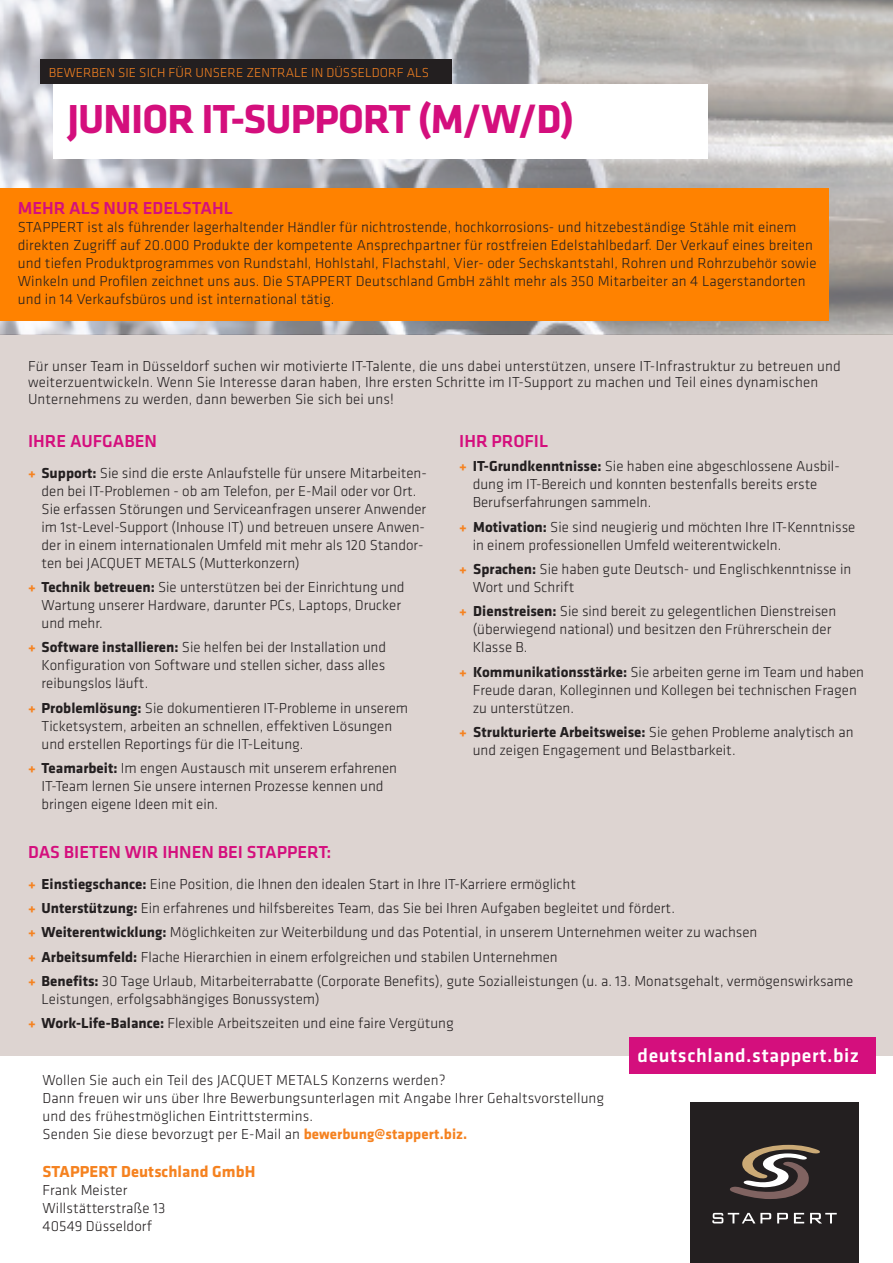
<style>
.page{position:relative;width:893px;height:1263px;background:#fff}
.page>*{position:absolute;margin:0;border:0;box-sizing:border-box;transform-origin:0 0}
._01_A_Überschrift_Artikel{font:700 42px "Klavika";letter-spacing:-.02em;color:#d40f7d}
._01_A_Überschrift_Artikel-2{font:500 19.8px "Klavika";letter-spacing:.03em;color:#fff}
.Einleitung{font:500 18px "Klavika";color:#d40f7d}
._03_Zwischenüberschrift{font:500 18px "Klavika";color:#d40f7d}
._01_A_Überschrift_Artikel-3{font:700 16.5px "Klavika";letter-spacing:.005em;color:#f58220}
.Einleitung-2{font:300 15px/18px "Klavika";color:#231f20}
._02_Fließtext-Klavika-light{font:300 15px/18px "Klavika";letter-spacing:.01em;color:#231f20}
._01_A_Überschrift_Artikel-4{font:300 15px "Klavika";letter-spacing:.005em;color:#231f20}
._01_A_Überschrift_Artikel-5{font:300 13.5px "Klavika";letter-spacing:.005em;color:#f58220}
.s1{font-weight:700;color:#f58220}
.s2{font-weight:700}
</style>
<div class="page">
<div style="left:0;top:335px;width:893px;height:721px;background:#ddd4d1"></div>
<img style="left:0;top:0;width:893px;height:335px">
<div style="left:629px;top:1037px;width:247px;height:37px;background:#d40f7d"></div>
<div style="left:690px;top:1103px;width:169px;height:160px;background:#231f20"></div>
<svg style="left:712px;top:1213px;width:59px;height:10px"></svg>
<svg style="left:810px;top:1213px;width:27px;height:10px"></svg>
<svg style="left:794px;top:1213px;width:10px;height:10px"></svg>
<svg style="left:777px;top:1213px;width:11px;height:10px"></svg>
<svg style="left:730px;top:1145px;width:90px;height:54px"></svg>
<div style="left:0;top:188px;width:828px;height:133px;background:#ff8200"></div>
<div style="left:40px;top:59px;width:411px;height:25px;background:#231f20"></div>
<div style="left:53px;top:84px;width:654px;height:74px;background:#fff"></div>
<p class="_01_A_Überschrift_Artikel-5" style="left:49px;top:64px;width:382px">BEWERBEN SIE SICH FÜR UNSERE ZENTRALE IN DÜSSELDORF ALS</p>
<p class="_01_A_Überschrift_Artikel" style="left:67px;top:89px;width:508px">JUNIOR IT-SUPPORT (M/W/D)</p>
<p class="_03_Zwischenüberschrift" style="left:18px;top:196px;width:217px">MEHR ALS NUR EDELSTAHL</p>
<p class="_02_Fließtext-Klavika-light" style="left:18px;top:218px;width:800px">STAPPERT ist als führender lagerhaltender Händler für nichtrostende, hochkorrosions- und hitzebeständige Stähle mit einem direkten Zugriff auf 20.000 Produkte der kompetente Ansprechpartner für rostfreien Edelstahlbedarf. Der Verkauf eines breiten und tiefen Produktprogrammes von Rundstahl, Hohlstahl, Flachstahl, Vier- oder Sechskantstahl, Rohren und Rohrzubehör sowie Winkeln und Profilen zeichnet uns aus. Die STAPPERT Deutschland GmbH zählt mehr als 350 Mitarbeiter an 4 Lagerstandorten und in 14 Verkaufsbüros und ist international tätig.</p>
<p class="_02_Fließtext-Klavika-light" style="left:28px;top:358px;width:814px;line-height:16.5px">Für unser Team in Düsseldorf suchen wir motivierte IT-Talente, die uns dabei unterstützen, unsere IT-Infrastruktur zu betreuen und weiterzuentwickeln. Wenn Sie Interesse daran haben, Ihre ersten Schritte im IT-Support zu machen und Teil eines dynamischen<br>Unternehmens zu werden, dann bewerben Sie sich bei uns!</p>
<p class="Einleitung" style="left:28px;top:429px;width:130px">IHRE AUFGABEN</p>
<p class="Einleitung-2" style="left:42px;top:464px;width:387px;text-indent:-14px"><span class="s1">+</span> <span class="s2">Support:</span> Sie sind die erste Anlaufstelle für unsere Mitarbeiten&shy;den bei IT-Problemen - ob am Telefon, per E-Mail oder vor Ort.<br>Sie erfassen Störungen und Serviceanfragen unserer Anwender im 1st-Level-Support (Inhouse IT) und betreuen unsere Anwen&shy;der in einem internationalen Umfeld mit mehr als 120 Standor&shy;ten bei JACQUET METALS (Mutterkonzern)</p>
<p class="Einleitung-2" style="left:42px;top:578px;width:364px;text-indent:-14px"><span class="s1">+</span> <span class="s2">Technik betreuen:</span> Sie unterstützen bei der Einrichtung und<br>Wartung unserer Hardware, darunter PCs, Laptops, Drucker und mehr.</p>
<p class="Einleitung-2" style="left:42px;top:638px;width:346px;text-align:justify;text-indent:-14px"><span class="s1">+</span> <span class="s2">Software installieren:</span> Sie helfen bei der Installation und Konfiguration von Software und stellen sicher, dass alles reibungslos läuft.</p>
<p class="Einleitung-2" style="left:42px;top:699px;width:368px;text-indent:-14px"><span class="s1">+</span> <span class="s2">Problemlösung:</span> Sie dokumentieren IT-Probleme in unserem<br>Ticketsystem, arbeiten an schnellen, effektiven Lösungen und erstellen Reportings für die IT-Leitung.</p>
<p class="Einleitung-2" style="left:42px;top:759px;width:357px;text-indent:-14px"><span class="s1">+</span> <span class="s2">Teamarbeit:</span> Im engen Austausch mit unserem erfahrenen<br>IT-Team lernen Sie unsere internen Prozesse kennen und bringen eigene Ideen mit ein.</p>
<p class="Einleitung" style="left:459px;top:429px;width:90px">IHR PROFIL</p>
<p class="Einleitung-2" style="left:473px;top:457px;width:369px;text-indent:-14px"><span class="s1">+</span> <span class="s2">IT-Grundkenntnisse:</span> Sie haben eine abgeschlossene Ausbil&shy;dung im IT-Bereich und konnten bestenfalls bereits erste<br>Berufserfahrungen sammeln.</p>
<p class="Einleitung-2" style="left:473px;top:518px;width:384px;text-indent:-14px"><span class="s1">+</span> <span class="s2">Motivation:</span> Sie sind neugierig und möchten Ihre IT-Kenntnisse in einem professionellen Umfeld weiterentwickeln.</p>
<p class="Einleitung-2" style="left:473px;top:560px;width:380px;text-indent:-14px"><span class="s1">+</span> <span class="s2">Sprachen:</span> Sie haben gute Deutsch- und Englischkenntnisse in<br>Wort und Schrift</p>
<p class="Einleitung-2" style="left:473px;top:602px;width:365px;text-indent:-14px"><span class="s1">+</span> <span class="s2">Dienstreisen:</span> Sie sind bereit zu gelegentlichen Dienstreisen (überwiegend national) und besitzen den Frührerschein der<br>Klasse B.</p>
<p class="Einleitung-2" style="left:473px;top:663px;width:393px;text-indent:-14px"><span class="s1">+</span> <span class="s2">Kommunikationsstärke:</span> Sie arbeiten gerne im Team und haben<br>Freude daran, Kolleginnen und Kollegen bei technischen Fragen zu unterstützen.</p>
<p class="Einleitung-2" style="left:473px;top:723px;width:382px;text-indent:-14px"><span class="s1">+</span> <span class="s2">Strukturierte Arbeitsweise:</span> Sie gehen Probleme analytisch an und zeigen Engagement und Belastbarkeit.</p>
<p class="Einleitung" style="left:28px;top:840px;width:305px">DAS BIETEN WIR IHNEN BEI STAPPERT:</p>
<p class="Einleitung-2" style="left:28px;top:874px;width:549px"><span class="s1">+</span> <span class="s2">Einstiegschance:</span> Eine Position, die Ihnen den idealen Start in Ihre IT-Karriere ermöglicht</p>
<p class="Einleitung-2" style="left:28px;top:899px;width:648px"><span class="s1">+</span> <span class="s2">Unterstützung:</span> Ein erfahrenes und hilfsbereites Team, das Sie bei Ihren Aufgaben begleitet und fördert.</p>
<p class="Einleitung-2" style="left:28px;top:923px;width:731px"><span class="s1">+</span> <span class="s2">Weiterentwicklung:</span> Möglichkeiten zur Weiterbildung und das Potential, in unserem Unternehmen weiter zu wachsen</p>
<p class="Einleitung-2" style="left:28px;top:947px;width:531px"><span class="s1">+</span> <span class="s2">Arbeitsumfeld:</span> Flache Hierarchien in einem erfolgreichen und stabilen Unternehmen</p>
<p class="Einleitung-2" style="left:42px;top:972px;width:813px;text-indent:-14px"><span class="s1">+</span> <span class="s2">Benefits:</span> 30 Tage Urlaub, Mitarbeiterrabatte (Corporate Benefits), gute Sozialleistungen (u. a. 13. Monatsgehalt, vermögenswirksame<br>Leistungen, erfolgsabhängiges Bonussystem)</p>
<p class="Einleitung-2" style="left:28px;top:1014px;width:427px"><span class="s1">+</span> <span class="s2">Work-Life-Balance:</span> Flexible Arbeitszeiten und eine faire Vergütung</p>
<p class="_02_Fließtext-Klavika-light" style="left:43px;top:1071px;width:563px">Wollen Sie auch ein Teil des JACQUET METALS Konzerns werden?<br>Dann freuen wir uns über Ihre Bewerbungsunterlagen mit Angabe Ihrer Gehaltsvorstellung und des frühestmöglichen Eintrittstermins.<br>Senden Sie diese bevorzugt per E-Mail an <span class="s1">bewerbung@stappert.biz.</span></p>
<p class="_01_A_Überschrift_Artikel-3" style="left:43px;top:1159px;width:214px">STAPPERT Deutschland GmbH</p>
<p class="_01_A_Überschrift_Artikel-4" style="left:43px;top:1180px;width:87px">Frank Meister</p>
<p class="_01_A_Überschrift_Artikel-4" style="left:43px;top:1198px;width:124px">Willstätterstraße 13</p>
<p class="_01_A_Überschrift_Artikel-4" style="left:43px;top:1216px;width:111px">40549 Düsseldorf</p>
<p class="_01_A_Überschrift_Artikel-2" style="left:638px;top:1042px;width:223px">deutschland.stappert.biz</p>
</div>
